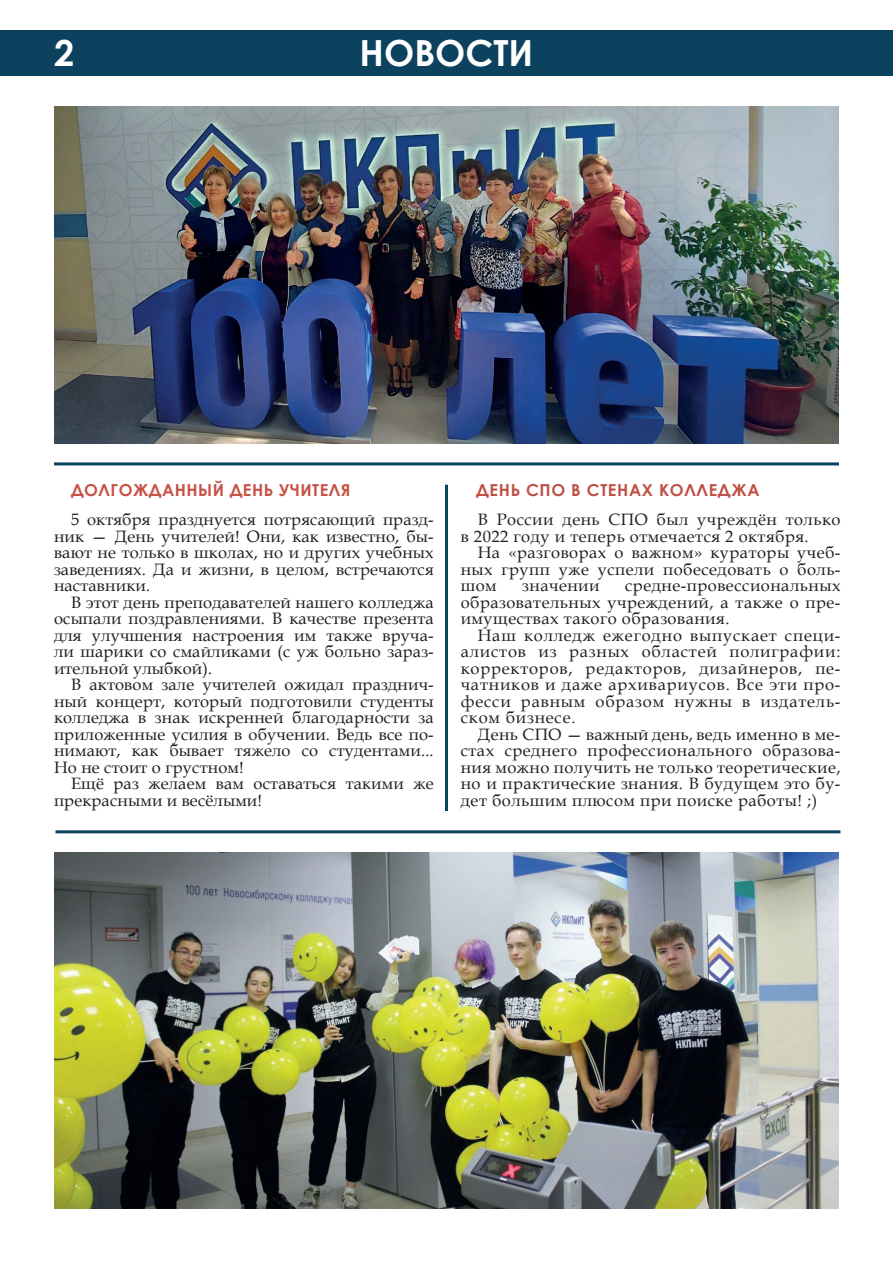
<style>
.page{position:relative;width:893px;height:1263px;background:#fff}
.page>*{position:absolute;margin:0;border:0;box-sizing:border-box;transform-origin:0 0}
.t1{font:700 36px "Century Gothic";color:#fff}
.статья{font:16.5px/16.5px "Book Antiqua";letter-spacing:.03em;color:#231f20;text-align:justify}
.статья-2{font:16.5px/16.5px "Book Antiqua";letter-spacing:.01em;color:#231f20}
.заголовок_новости{font:700 16.5px "Century Gothic";letter-spacing:.03em;color:#c85146}
.заголовок_новости-2{font:700 16.5px "Century Gothic";letter-spacing:.04em;color:#bf5045}
</style>
<div class="page">
<div style="left:0;top:30px;width:893px;height:45px;background:#0c425e"></div>
<hr style="left:54px;top:462px;width:785px;height:3px;background:#0c425e">
<hr style="left:56px;top:830px;width:784px;height:3px;background:#0c425e">
<hr style="left:445px;top:485px;width:3px;height:326px;background:#0c425e">
<img style="left:54px;top:107px;width:785px;height:336px">
<img style="left:54px;top:853px;width:785px;height:356px">
<h1 class="t1" style="left:54px;top:26px;width:22px">2</h1>
<p class="t1" style="left:360px;top:26px;width:175px">НОВОСТИ</p>
<p class="заголовок_новости" style="left:71px;top:477px;width:281px">ДОЛГОЖДАННЫЙ ДЕНЬ УЧИТЕЛЯ</p>
<p class="статья" style="left:54px;top:511px;width:381px;text-indent:17px">5 октября празднуется потрясающий празд&shy;ник — День учителей! Они, как известно, бы&shy;вают не только в школах, но и других учебных заведениях. Да и жизни, в целом, встречаются наставники.</p>
<p class="статья" style="left:54px;top:594px;width:381px;text-indent:17px">В этот день преподавателей нашего колледжа осыпали поздравлениями. В качестве презента для улучшения настроения им также вруча&shy;ли шарики со смайликами (с уж больно зараз&shy;ительной улыбкой).</p>
<p class="статья" style="left:54px;top:676px;width:381px;text-indent:17px">В актовом зале учителей ожидал празднич&shy;ный концерт, который подготовили студенты колледжа в знак искренней благодарности за приложенные усилия в обучении. Ведь все по&shy;нимают, как бывает тяжело со студентами...<br>Но не стоит о грустном!</p>
<p class="статья-2" style="left:54px;top:775px;width:381px;text-indent:17px">Ещё раз желаем вам оставаться такими же прекрасными и весёлыми!</p>
<p class="заголовок_новости-2" style="left:476px;top:477px;width:285px">ДЕНЬ СПО В СТЕНАХ КОЛЛЕДЖА</p>
<p class="статья" style="left:461px;top:511px;width:381px;text-indent:17px">В России день СПО был учреждён только в 2022 году и теперь отмечается 2 октября.</p>
<p class="статья" style="left:461px;top:544px;width:381px;text-indent:17px">На «разговорах о важном» кураторы учеб&shy;ных групп уже успели побеседовать о боль&shy;шом</p>
<p class="статья" style="left:461px;top:577px;width:381px;text-indent:164px">средне-провессиональных образовательных учреждений, а также о пре&shy;имуществах такого образования.</p>
<p class="статья" style="left:461px;top:627px;width:381px;text-indent:17px">Наш колледж ежегодно выпускает специ&shy;алистов из разных областей полиграфии: корректоров, редакторов, дизайнеров, пе&shy;чатников и даже архивариусов. Все эти про&shy;фесси равным образом нужны в издатель&shy;ском бизнесе.</p>
<p class="статья" style="left:461px;top:726px;width:381px;text-indent:17px">День СПО — важный день, ведь именно в ме&shy;стах среднего профессионального образова&shy;ния можно получить не только теоретические, но и практические знания. В будущем это бу&shy;дет большим плюсом при поиске работы! ;)</p>
<p class="статья" style="left:522px;top:577px;width:79px">значении</p>
</div>
